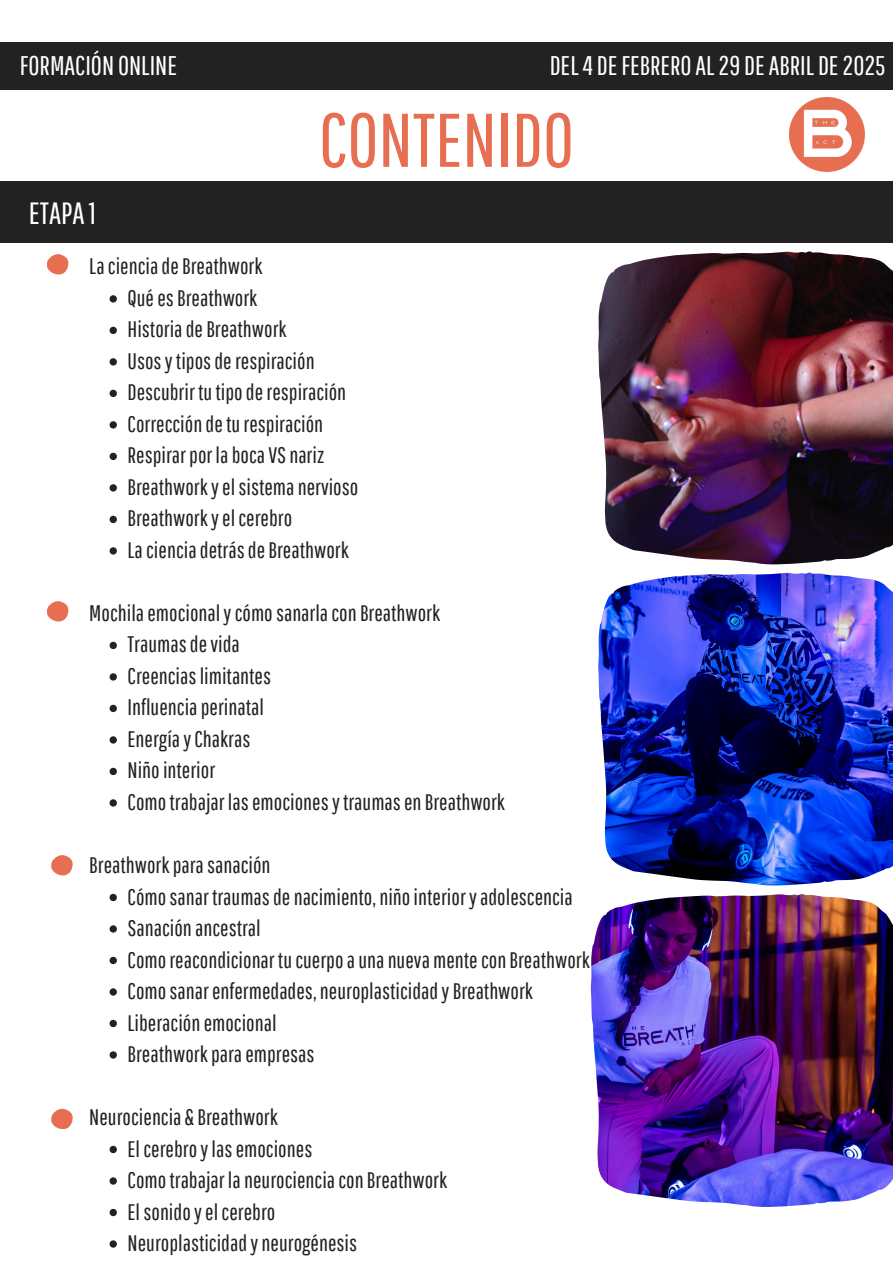
<style>
.page{position:relative;width:893px;height:1263px;background:#fff}
.page>*{position:absolute;margin:0;border:0;box-sizing:border-box;transform-origin:0 0}
.t1{font:75.75px "Pathway Gothic One";color:#e76e51}
.t2{font:30.75px "Pathway Gothic One";color:#fff}
.t3{font:27px "Pathway Gothic One";color:#fff}
.t4{font:22.5px "Pathway Gothic One";color:#222}
</style>
<div class="page">
<div style="left:0;top:42px;width:893px;height:47px;background:#222"></div>
<div style="left:0;top:181px;width:893px;height:62px;background:#222"></div>
<svg style="left:110px;top:295px;width:7px;height:7px"></svg>
<svg style="left:110px;top:327px;width:7px;height:7px"></svg>
<svg style="left:110px;top:358px;width:7px;height:7px"></svg>
<svg style="left:110px;top:390px;width:7px;height:7px"></svg>
<svg style="left:110px;top:421px;width:7px;height:7px"></svg>
<svg style="left:110px;top:453px;width:7px;height:7px"></svg>
<svg style="left:110px;top:484px;width:7px;height:7px"></svg>
<svg style="left:110px;top:516px;width:7px;height:7px"></svg>
<svg style="left:110px;top:547px;width:7px;height:7px"></svg>
<svg style="left:110px;top:642px;width:7px;height:7px"></svg>
<svg style="left:110px;top:673px;width:7px;height:7px"></svg>
<svg style="left:110px;top:705px;width:7px;height:7px"></svg>
<svg style="left:110px;top:736px;width:7px;height:7px"></svg>
<svg style="left:110px;top:768px;width:7px;height:7px"></svg>
<svg style="left:110px;top:799px;width:7px;height:7px"></svg>
<svg style="left:110px;top:894px;width:7px;height:7px"></svg>
<svg style="left:110px;top:925px;width:7px;height:7px"></svg>
<svg style="left:110px;top:957px;width:7px;height:7px"></svg>
<svg style="left:110px;top:988px;width:7px;height:7px"></svg>
<svg style="left:110px;top:1020px;width:7px;height:7px"></svg>
<svg style="left:110px;top:1051px;width:7px;height:7px"></svg>
<svg style="left:110px;top:1146px;width:7px;height:7px"></svg>
<svg style="left:110px;top:1177px;width:7px;height:7px"></svg>
<svg style="left:110px;top:1209px;width:7px;height:7px"></svg>
<svg style="left:110px;top:1240px;width:7px;height:7px"></svg>
<svg style="left:47px;top:254px;width:22px;height:21px"></svg>
<svg style="left:47px;top:601px;width:22px;height:21px"></svg>
<svg style="left:51px;top:855px;width:22px;height:21px"></svg>
<svg style="left:51px;top:1108px;width:22px;height:22px"></svg>
<img style="left:598px;top:251px;width:295px;height:313px">
<img style="left:598px;top:572px;width:295px;height:313px">
<img style="left:591px;top:894px;width:302px;height:313px">
<img style="left:790px;top:97px;width:74px;height:75px">
<p class="t3" style="left:20px;top:50px;width:159px">FORMACIÓN ONLINE</p>
<p class="t3" style="left:550px;top:50px;width:337px">DEL4 DEFEBRERO AL 29 DEABRIL DE 2025</p>
<p class="t2" style="left:29px;top:194px;width:69px">ETAPA1</p>
<h3 class="t1" style="left:319px;top:95px;width:256px">CONTENIDO</h3>
<h1 class="t4" style="left:89px;top:253px;width:175px">LacienciadeBreathwork</h1>
<p class="t4" style="left:128px;top:284px;width:131px">QuéesBreathwork</p>
<h2 class="t4" style="left:128px;top:316px;width:160px">HistoriadeBreathwork</h2>
<p class="t4" style="left:128px;top:347px;width:189px">Usosytiposderespiración</p>
<p class="t4" style="left:128px;top:379px;width:220px">Descubrir tutipoderespiración</p>
<h4 class="t4" style="left:128px;top:410px;width:197px">Correccióndeturespiración</h4>
<p class="t4" style="left:128px;top:442px;width:198px">Respirarpor labocaVSnariz</p>
<p class="t4" style="left:128px;top:473px;width:232px">Breathworkyelsistemanervioso</p>
<p class="t4" style="left:128px;top:505px;width:166px">Breathworkyelcerebro</p>
<p class="t4" style="left:128px;top:536px;width:223px">LacienciadetrásdeBreathwork</p>
<p class="t4" style="left:89px;top:599px;width:352px">MochilaemocionalycómosanarlaconBreathwork</p>
<p class="t4" style="left:128px;top:631px;width:114px">Traumasdevida</p>
<p class="t4" style="left:128px;top:662px;width:145px">Creenciaslimitantes</p>
<p class="t4" style="left:128px;top:694px;width:138px">Influenciaperinatal</p>
<p class="t4" style="left:128px;top:725px;width:124px">EnergíayChakras</p>
<h4 class="t4" style="left:128px;top:757px;width:89px">Niñointerior</h4>
<p class="t4" style="left:128px;top:788px;width:379px">Comotrabajar lasemocionesytraumasenBreathwork</p>
<p class="t4" style="left:89px;top:851px;width:183px">Breathworkparasanación</p>
<p class="t4" style="left:128px;top:883px;width:447px">Cómosanar traumasdenacimiento,niñointerioryadolescencia</p>
<p class="t4" style="left:128px;top:914px;width:135px">Sanaciónancestral</p>
<p class="t4" style="left:128px;top:946px;width:464px">Comoreacondicionar tucuerpoaunanuevamenteconBreathwork</p>
<p class="t4" style="left:128px;top:977px;width:407px">Comosanarenfermedades,neuroplasticidadyBreathwork</p>
<h4 class="t4" style="left:128px;top:1009px;width:151px">Liberaciónemocional</h4>
<p class="t4" style="left:128px;top:1040px;width:188px">Breathworkparaempresas</p>
<p class="t4" style="left:89px;top:1103px;width:190px">Neurociencia &amp; Breathwork</p>
<p class="t4" style="left:128px;top:1135px;width:186px">Elcerebroylasemociones</p>
<p class="t4" style="left:128px;top:1166px;width:321px">Comotrabajar laneurocienciaconBreathwork</p>
<p class="t4" style="left:128px;top:1198px;width:149px">Elsonidoyelcerebro</p>
<p class="t4" style="left:128px;top:1229px;width:231px">Neuroplasticidadyneurogénesis</p>
</div>
